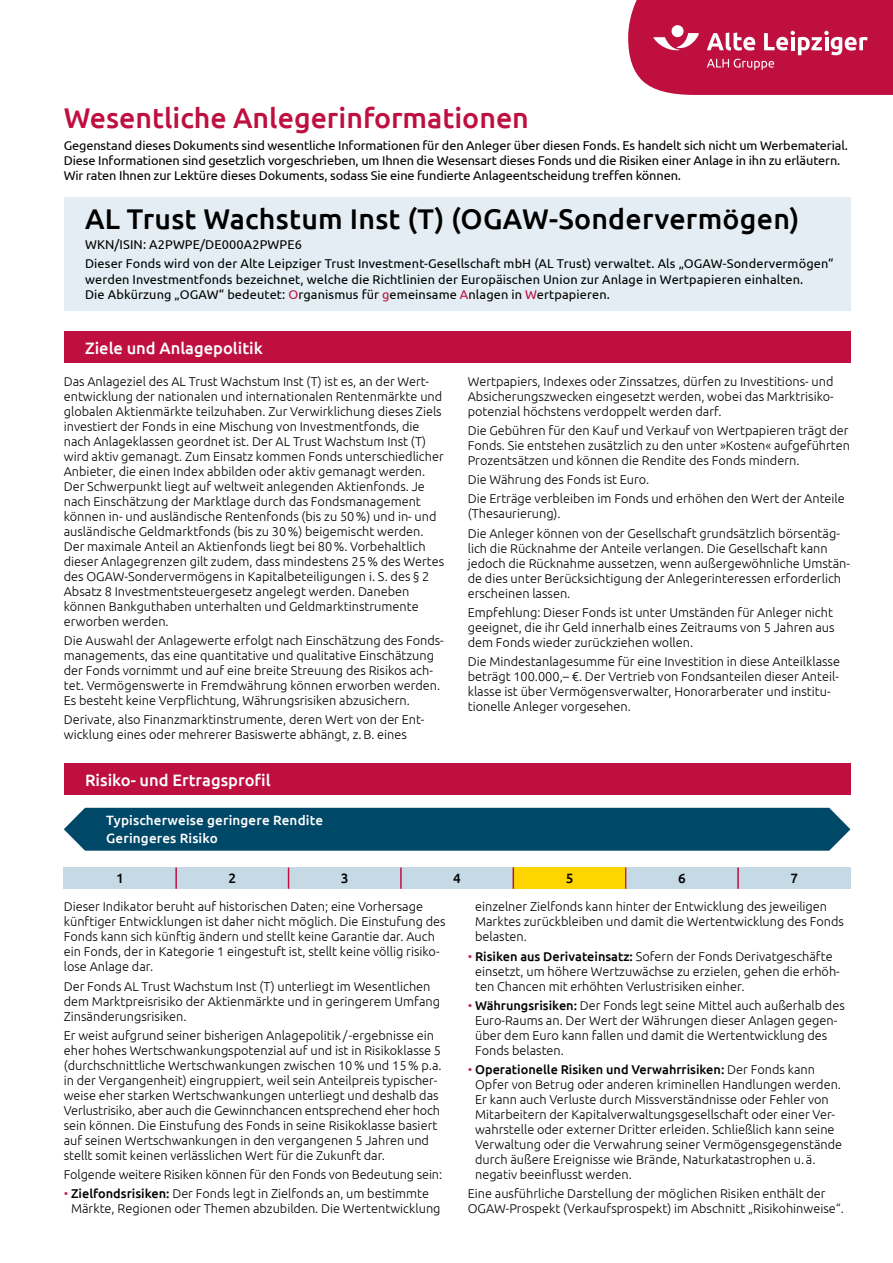
<style>
.page{position:relative;width:893px;height:1263px;background:#fff}
.page>*{position:absolute;margin:0;border:0;box-sizing:border-box;transform-origin:0 0}
.t1{font:500 28.5px "Ubuntu";letter-spacing:.01em;color:#000}
.t2{font:500 28.5px "Ubuntu";color:#be0f3f}
.t3{font:500 16.5px "Ubuntu";color:#fff}
.t4{font:500 13.5px/18px "Ubuntu";letter-spacing:.01em;color:#fff}
.t5{font:500 13.5px "Ubuntu";color:#000}
.t6{font:300 12.75px/15px "Ubuntu";color:#000}
.t7{font:12.75px/15px "Ubuntu";letter-spacing:-.01em;color:#000}
.t8{font:12.75px/19.5px "Ubuntu";letter-spacing:.01em;color:#000}
.s1{color:#be0f3f}
.s2{color:#c02b46}
.s3{font-weight:500}
</style>
<div class="page">
<div style="left:64px;top:197px;width:786px;height:113px;background:#e3edf3"></div>
<div style="left:64px;top:332px;width:786px;height:31px;background:#be0f3f"></div>
<div style="left:64px;top:763px;width:786px;height:32px;background:#be0f3f"></div>
<div style="left:64px;top:808px;width:786px;height:43px;background:#004867"></div>
<div style="left:64px;top:867px;width:112px;height:22px;background:#c6dae6"></div>
<div style="left:176px;top:867px;width:113px;height:22px;background:#c6dae6"></div>
<div style="left:289px;top:867px;width:112px;height:22px;background:#c6dae6"></div>
<div style="left:401px;top:867px;width:112px;height:22px;background:#c6dae6"></div>
<div style="left:513px;top:867px;width:113px;height:22px;background:#ffd500"></div>
<div style="left:626px;top:867px;width:112px;height:22px;background:#c6dae6"></div>
<div style="left:738px;top:867px;width:112px;height:22px;background:#c6dae6"></div>
<svg style="left:288px;top:867px;width:1px;height:22px"></svg>
<hr style="left:400px;top:867px;width:2px;height:22px;background:#be0f3f">
<svg style="left:513px;top:867px;width:1px;height:22px"></svg>
<svg style="left:625px;top:867px;width:1px;height:22px"></svg>
<hr style="left:737px;top:867px;width:2px;height:22px;background:#be0f3f">
<hr style="left:175px;top:867px;width:2px;height:22px;background:#be0f3f">
<svg style="left:628px;top:0;width:265px;height:95px;background:#c42651"></svg>
<h1 class="t2" style="left:64px;top:100px;width:467px">Wesentliche Anlegerinformationen</h1>
<p class="t7" style="left:64px;top:138px;width:786px">Gegenstand dieses Dokuments sind wesentliche Informationen für den Anleger über diesen Fonds. Es handelt sich nicht um Werbematerial.<br>Diese Informationen sind gesetzlich vorgeschrieben, um Ihnen die Wesensart dieses Fonds und die Risiken einer Anlage in ihn zu erläutern.<br>Wir raten Ihnen zur Lektüre dieses Dokuments, sodass Sie eine fundierte Anlageentscheidung treffen können.</p>
<h1 class="t1" style="left:85px;top:201px;width:716px">AL Trust Wachstum Inst (T) (OGAW-Sondervermögen)</h1>
<p class="t8" style="left:85px;top:234px;width:750px">WKN/ISIN: A2PWPE/DE000A2PWPE6<br>Dieser Fonds wird von der Alte Leipziger Trust Investment-Gesellschaft mbH (AL Trust) verwaltet. Als „OGAW-Sondervermögen“</p>
<p class="t8" style="left:85px;top:271px;width:720px;line-height:15.3px">werden Investmentfonds bezeichnet, welche die Richtlinien der Europäischen Union zur Anlage in Wertpapieren einhalten.<br>Die Abkürzung „OGAW“ bedeutet: <span class="s1">O</span>rganismus für <span class="s1">g</span>emeinsame <span class="s1">A</span>nlagen in <span class="s1">W</span>ertpapieren.</p>
<p class="t3" style="left:85px;top:337px;width:179px">Ziele und Anlagepolitik</p>
<p class="t6" style="left:64px;top:373px;width:382px">Das Anlageziel des AL Trust Wachstum Inst (T) ist es, an der Wert&shy;entwicklung der nationalen und internationalen Rentenmärkte und globalen Aktienmärkte teilzuhaben. Zur Verwirklichung dieses Ziels investiert der Fonds in eine Mischung von Investmentfonds, die nach Anlageklassen geordnet ist. Der AL Trust Wachstum Inst (T) wird aktiv gemanagt. Zum Einsatz kommen Fonds unterschiedlicher Anbieter, die einen Index abbilden oder aktiv gemanagt werden.<br>Der Schwerpunkt liegt auf weltweit anlegenden Aktienfonds. Je nach Einschätzung der Marktlage durch das Fondsmanagement können in- und ausländische Rentenfonds (bis zu 50%) und in- und ausländische Geldmarktfonds (bis zu 30%) beigemischt werden.<br>Der maximale Anteil an Aktienfonds liegt bei 80%. Vorbehaltlich dieser Anlagegrenzen gilt zudem, dass mindestens 25% des Wertes des OGAW-Sondervermögens in Kapitalbeteiligungen i. S. des § 2<br>Absatz 8 Investmentsteuergesetz angelegt werden. Daneben können Bankguthaben unterhalten und Geldmarktinstrumente erworben werden.</p>
<p class="t6" style="left:64px;top:632px;width:382px">Die Auswahl der Anlagewerte erfolgt nach Einschätzung des Fonds&shy;managements, das eine quantitative und qualitative Einschätzung der Fonds vornimmt und auf eine breite Streuung des Risikos ach&shy;tet. Vermögenswerte in Fremdwährung können erworben werden.<br>Es besteht keine Verpflichtung, Währungsrisiken abzusichern.</p>
<p class="t6" style="left:64px;top:712px;width:362px">Derivate, also Finanzmarktinstrumente, deren Wert von der Ent&shy;wicklung eines oder mehrerer Basiswerte abhängt, z.B. eines</p>
<p class="t6" style="left:468px;top:373px;width:367px;text-align:justify">Wertpapiers, Indexes oder Zinssatzes, dürfen zu Investitions- und Absicherungszwecken eingesetzt werden, wobei das Marktrisiko&shy;potenzial höchstens verdoppelt werden darf.</p>
<p class="t6" style="left:468px;top:422px;width:384px">Die Gebühren für den Kauf und Verkauf von Wertpapieren trägt der<br>Fonds. Sie entstehen zusätzlich zu den unter »Kosten« aufgeführten<br>Prozentsätzen und können die Rendite des Fonds mindern.</p>
<p class="t6" style="left:468px;top:470px;width:379px;line-height:19.2px">Die Währung des Fonds ist Euro.<br>Die Erträge verbleiben im Fonds und erhöhen den Wert der Anteile</p>
<p class="t6" style="left:468px;top:504px;width:374px;line-height:19.2px">(Thesaurierung).<br>Die Anleger können von der Gesellschaft grundsätzlich börsentäg-</p>
<p class="t6" style="left:468px;top:540px;width:384px">lich die Rücknahme der Anteile verlangen. Die Gesellschaft kann jedoch die Rücknahme aussetzen, wenn außergewöhnliche Umstän&shy;de dies unter Berücksichtigung der Anlegerinteressen erforderlich erscheinen lassen.</p>
<p class="t6" style="left:468px;top:604px;width:368px">Empfehlung: Dieser Fonds ist unter Umständen für Anleger nicht geeignet, die ihr Geld innerhalb eines Zeitraums von 5 Jahren aus dem Fonds wieder zurückziehen wollen.</p>
<p class="t6" style="left:468px;top:654px;width:374px">Die Mindestanlagesumme für eine Investition in diese Anteilklasse beträgt 100.000,– €. Der Vertrieb von Fondsanteilen dieser Anteil&shy;klasse ist über Vermögensverwalter, Honorarberater und institu&shy;tionelle Anleger vorgesehen.</p>
<p class="t3" style="left:85px;top:769px;width:187px">Risiko- und Ertragsprofil</p>
<p class="t4" style="left:106px;top:811px;width:218px">Typischerweise geringere Rendite<br>Geringeres Risiko</p>
<p class="t5" style="left:116px;top:870px;width:9px">1</p>
<p class="t5" style="left:229px;top:870px;width:9px">2</p>
<p class="t5" style="left:341px;top:870px;width:9px">3</p>
<p class="t5" style="left:453px;top:870px;width:9px">4</p>
<p class="t5" style="left:566px;top:870px;width:9px">5</p>
<p class="t5" style="left:678px;top:870px;width:9px">6</p>
<p class="t5" style="left:790px;top:870px;width:9px">7</p>
<p class="t6" style="left:64px;top:899px;width:383px">Dieser Indikator beruht auf historischen Daten; eine Vorhersage künftiger Entwicklungen ist daher nicht möglich. Die Einstufung des Fonds kann sich künftig ändern und stellt keine Garantie dar. Auch ein Fonds, der in Kategorie 1 eingestuft ist, stellt keine völlig risiko&shy;lose Anlage dar.</p>
<p class="t6" style="left:64px;top:978px;width:378px">Der Fonds AL Trust Wachstum Inst (T) unterliegt im Wesentlichen dem Marktpreisrisiko der Aktienmärkte und in geringerem Umfang<br>Zinsänderungsrisiken.</p>
<p class="t6" style="left:64px;top:1027px;width:379px">Er weist aufgrund seiner bisherigen Anlagepolitik/-ergebnisse ein eher hohes Wertschwankungspotenzial auf und ist in Risikoklasse 5 (durchschnittliche Wertschwankungen zwischen 10% und 15% p.a. in der Vergangenheit) eingruppiert, weil sein Anteilpreis typischer&shy;weise eher starken Wertschwankungen unterliegt und deshalb das Verlustrisiko, aber auch die Gewinnchancen entsprechend eher hoch sein können. Die Einstufung des Fonds in seine Risikoklasse basiert auf seinen Wertschwankungen in den vergangenen 5 Jahren und stellt somit keinen verlässlichen Wert für die Zukunft dar.</p>
<p class="t6" style="left:64px;top:1167px;width:380px">Folgende weitere Risiken können für den Fonds von Bedeutung sein:</p>
<p class="t6" style="left:71px;top:1186px;width:371px;text-indent:-7px"><span class="s2">•</span> <span class="s3">Zielfondsrisiken:</span> Der Fonds legt in Zielfonds an, um bestimmte<br>Märkte, Regionen oder Themen abzubilden. Die Wertentwicklung</p>
<p class="t6" style="left:475px;top:899px;width:370px">einzelner Zielfonds kann hinter der Entwicklung des jeweiligen<br>Marktes zurückbleiben und damit die Wertentwicklung des Fonds belasten.</p>
<p class="t6" style="left:475px;top:948px;width:366px;text-indent:-7px"><span class="s2">•</span> <span class="s3">Risiken aus Derivateinsatz:</span> Sofern der Fonds Derivatgeschäfte einsetzt, um höhere Wertzuwächse zu erzielen, gehen die erhöh&shy;ten Chancen mit erhöhten Verlustrisiken einher.</p>
<p class="t6" style="left:475px;top:997px;width:371px;text-indent:-7px"><span class="s2">•</span> <span class="s3">Währungsrisiken:</span> Der Fonds legt seine Mittel auch außerhalb des Euro-Raums an. Der Wert der Währungen dieser Anlagen gegen&shy;über dem Euro kann fallen und damit die Wertentwicklung des Fonds belasten.</p>
<p class="t6" style="left:475px;top:1062px;width:369px;text-indent:-7px"><span class="s2">•</span> <span class="s3">Operationelle Risiken und Verwahrrisiken:</span> Der Fonds kann Opfer von Betrug oder anderen kriminellen Handlungen werden.<br>Er kann auch Verluste durch Missverständnisse oder Fehler von Mitarbeitern der Kapitalverwaltungsgesellschaft oder einer Ver&shy;wahrstelle oder externer Dritter erleiden. Schließlich kann seine Verwaltung oder die Verwahrung seiner Vermögensgegenstände durch äußere Ereignisse wie Brände, Naturkatastrophen u.ä. negativ beeinflusst werden.</p>
<p class="t6" style="left:468px;top:1186px;width:378px">Eine ausführliche Darstellung der möglichen Risiken enthält der<br>OGAW-Prospekt (Verkaufsprospekt) im Abschnitt „Risikohinweise“.</p>
</div>
